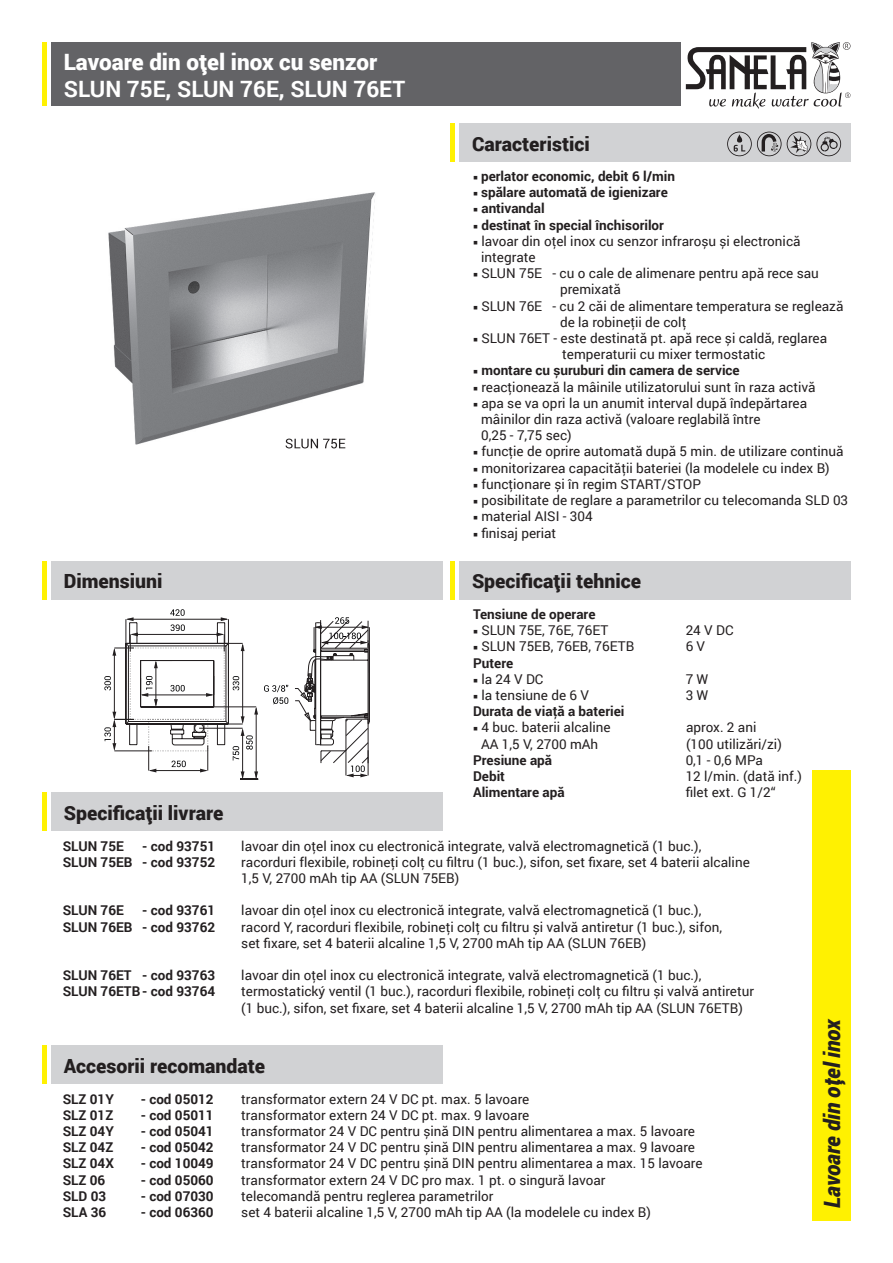
<style>
.page{position:relative;width:893px;height:1263px;background:#fff}
.page>*{position:absolute;margin:0;border:0;box-sizing:border-box;transform-origin:0 0}
.t1{font:900 22.5px "Roboto";color:#fff}
.t2{font:700 22.5px "Roboto";color:#fff}
.t3{font:italic 900 22.5px "Roboto";letter-spacing:-.005em;color:#231f20;scale:.95 1}
.t4{font:900 19.5px "Roboto";color:#231f20}
.t5{font:13.5px/16.2px "Roboto";color:#231f20}
.t6{font:700 13.5px "Roboto";color:#231f20}
</style>
<div class="page">
<div style="left:51px;top:43px;width:629px;height:63px;background:#636366"></div>
<div style="left:459px;top:123px;width:391px;height:39px;background:#d1d2d4"></div>
<div style="left:812px;top:770px;width:38px;height:450px;background:#fff101"></div>
<hr style="left:43px;top:43px;width:4px;height:63px;background:#fff101">
<hr style="left:451px;top:123px;width:4px;height:39px;background:#fff101">
<div style="left:51px;top:561px;width:391px;height:39px;background:#d1d2d4"></div>
<hr style="left:43px;top:561px;width:4px;height:39px;background:#fff101">
<div style="left:459px;top:561px;width:391px;height:39px;background:#d1d2d4"></div>
<hr style="left:451px;top:561px;width:4px;height:39px;background:#fff101">
<div style="left:51px;top:792px;width:391px;height:38px;background:#d1d2d4"></div>
<hr style="left:43px;top:792px;width:4px;height:38px;background:#fff101">
<div style="left:51px;top:1045px;width:391px;height:38px;background:#d1d2d4"></div>
<hr style="left:43px;top:1045px;width:4px;height:38px;background:#fff101">
<svg style="left:104px;top:609px;width:266px;height:171px"></svg>
<img style="left:108px;top:192px;width:268px;height:257px">
<img style="left:286px;top:439px;width:59px;height:9px">
<svg style="left:686px;top:42px;width:164px;height:67px"></svg>
<svg style="left:727px;top:132px;width:114px;height:24px"></svg>
<h1 class="t1" style="left:64px;top:46px;width:315px">Lavoare din oțel inox cu senzor</h1>
<h1 class="t2" style="left:64px;top:73px;width:343px">SLUN 75E, SLUN 76E, SLUN 76ET</h1>
<h2 class="t4" style="left:472px;top:130px;width:119px">Caracteristici</h2>
<p class="t6" style="left:473px;top:167px;width:204px">○ perlator economic, debit 6 l/min</p>
<p class="t6" style="left:473px;top:183px;width:196px">○ spălare automată de igienizare</p>
<p class="t6" style="left:473px;top:199px;width:73px">○ antivandal</p>
<p class="t6" style="left:473px;top:215px;width:192px">○ destinat în special închisorilor</p>
<p class="t5" style="left:481px;top:232px;width:321px;text-indent:-8px">○ lavoar din oţel inox cu senzor infraroșu și electronică integrate</p>
<p class="t5" style="left:560px;top:265px;width:260px;text-indent:-87px">○ SLUN 75E - cu o cale de alimenare pentru apă rece sau premixată</p>
<p class="t5" style="left:560px;top:297px;width:285px;text-indent:-87px">○ SLUN 76E - cu 2 căi de alimentare temperatura se reglează de la robineţii de colţ</p>
<p class="t5" style="left:562px;top:330px;width:266px;text-indent:-89px">○ SLUN 76ET - este destinată pt. apă rece și caldă, reglarea temperaturii cu mixer termostatic</p>
<p class="t6" style="left:473px;top:361px;width:268px">○ montare cu șuruburi din camera de service</p>
<p class="t5" style="left:473px;top:378px;width:344px">○ reacţionează la mâinile utilizatorului sunt în raza activă</p>
<p class="t5" style="left:481px;top:394px;width:327px;text-indent:-8px">○ apa se va opri la un anumit interval după îndepărtarea mâinilor din raza activă (valoare reglabilă între<br>0,25 - 7,75 sec)</p>
<p class="t5" style="left:473px;top:443px;width:372px">○ funcţie de oprire automată după 5 min. de utilizare continuă</p>
<p class="t5" style="left:473px;top:459px;width:358px">○ monitorizarea capacităţii bateriei (la modelele cu index B)</p>
<p class="t5" style="left:473px;top:475px;width:229px">○ funcţionare și în regim START/STOP</p>
<p class="t5" style="left:473px;top:492px;width:377px">○ posibilitate de reglare a parametrilor cu telecomanda SLD 03</p>
<p class="t5" style="left:473px;top:508px;width:121px">○ material AISI - 304</p>
<p class="t5" style="left:473px;top:524px;width:85px">○ finisaj periat</p>
<h2 class="t4" style="left:64px;top:567px;width:100px">Dimensiuni</h2>
<h2 class="t4" style="left:472px;top:567px;width:171px">Specificații tehnice</h2>
<p class="t6" style="left:473px;top:605px;width:124px">Tensiune de operare</p>
<p class="t5" style="left:473px;top:622px;width:137px">○ SLUN 75E, 76E, 76ET</p>
<p class="t5" style="left:686px;top:622px;width:49px">24 V DC</p>
<p class="t5" style="left:473px;top:638px;width:163px">○ SLUN 75EB, 76EB, 76ETB</p>
<p class="t5" style="left:686px;top:638px;width:21px">6 V</p>
<p class="t6" style="left:473px;top:653px;width:42px">Putere</p>
<p class="t5" style="left:473px;top:670px;width:72px">○ la 24 V DC</p>
<p class="t5" style="left:686px;top:670px;width:24px">7 W</p>
<p class="t5" style="left:473px;top:687px;width:117px">○ la tensiune de 6 V</p>
<p class="t5" style="left:686px;top:687px;width:24px">3 W</p>
<p class="t6" style="left:473px;top:702px;width:153px">Durata de viaţă a bateriei</p>
<p class="t5" style="left:473px;top:719px;width:139px">○ 4 buc. baterii alcaline</p>
<p class="t5" style="left:686px;top:719px;width:72px">aprox. 2 ani</p>
<p class="t5" style="left:481px;top:735px;width:119px">AA 1,5 V, 2700 mAh</p>
<p class="t5" style="left:686px;top:735px;width:97px">(100 utilizări/zi)</p>
<p class="t6" style="left:473px;top:750px;width:81px">Presiune apă</p>
<p class="t5" style="left:686px;top:751px;width:79px">0,1 - 0,6 MPa</p>
<p class="t6" style="left:473px;top:767px;width:33px">Debit</p>
<p class="t5" style="left:686px;top:768px;width:118px">12 l/min. (dată inf.)</p>
<p class="t6" style="left:473px;top:783px;width:93px">Alimentare apă</p>
<p class="t5" style="left:686px;top:784px;width:91px">filet ext. G 1/2“</p>
<h2 class="t4" style="left:64px;top:799px;width:161px">Specificații livrare</h2>
<p class="t6" style="left:63px;top:836px;width:63px">SLUN 75E</p>
<p class="t6" style="left:142px;top:836px;width:74px">- cod 93751</p>
<p class="t5" style="left:241px;top:837px;width:462px">lavoar din oţel inox cu electronică integrate, valvă electromagnetică (1 buc.),</p>
<p class="t6" style="left:63px;top:852px;width:154px">SLUN 75EB - cod 93752</p>
<p class="t5" style="left:241px;top:853px;width:510px">racorduri flexibile, robineţi colţ cu filtru (1 buc.), sifon, set fixare, set 4 baterii alcaline<br>1,5 V, 2700 mAh tip AA (SLUN 75EB)</p>
<p class="t6" style="left:63px;top:901px;width:63px">SLUN 76E</p>
<p class="t6" style="left:142px;top:901px;width:74px">- cod 93761</p>
<p class="t5" style="left:241px;top:902px;width:462px">lavoar din oţel inox cu electronică integrate, valvă electromagnetică (1 buc.),</p>
<p class="t6" style="left:63px;top:917px;width:154px">SLUN 76EB - cod 93762</p>
<p class="t5" style="left:241px;top:918px;width:482px">racord Y, racorduri flexibile, robineţi colţ cu filtru și valvă antiretur (1 buc.), sifon, set fixare, set 4 baterii alcaline 1,5 V, 2700 mAh tip AA (SLUN 76EB)</p>
<p class="t6" style="left:63px;top:966px;width:154px">SLUN 76ET - cod 93763</p>
<p class="t5" style="left:241px;top:967px;width:462px">lavoar din oţel inox cu electronică integrate, valvă electromagnetică (1 buc.),</p>
<p class="t6" style="left:63px;top:982px;width:154px">SLUN 76ETB - cod 93764</p>
<p class="t5" style="left:241px;top:983px;width:514px">termostatický ventil (1 buc.), racorduri flexibile, robineţi colţ cu filtru și valvă antiretur (1 buc.), sifon, set fixare, set 4 baterii alcaline 1,5 V, 2700 mAh tip AA (SLUN 76ETB)</p>
<h2 class="t4" style="left:64px;top:1052px;width:203px">Accesorii recomandate</h2>
<p class="t6" style="left:63px;top:1089px;width:53px">SLZ 01Y</p>
<p class="t6" style="left:141px;top:1089px;width:74px">- cod 05012</p>
<p class="t5" style="left:241px;top:1090px;width:289px">transformator extern 24 V DC pt. max. 5 lavoare</p>
<p class="t6" style="left:63px;top:1105px;width:52px">SLZ 01Z</p>
<p class="t6" style="left:141px;top:1105px;width:74px">- cod 05011</p>
<p class="t5" style="left:241px;top:1106px;width:289px">transformator extern 24 V DC pt. max. 9 lavoare</p>
<p class="t6" style="left:63px;top:1122px;width:53px">SLZ 04Y</p>
<p class="t6" style="left:141px;top:1122px;width:74px">- cod 05041</p>
<p class="t5" style="left:241px;top:1122px;width:455px">transformator 24 V DC pentru șină DIN pentru alimentarea a max. 5 lavoare</p>
<p class="t6" style="left:63px;top:1138px;width:52px">SLZ 04Z</p>
<p class="t6" style="left:141px;top:1138px;width:74px">- cod 05042</p>
<p class="t5" style="left:241px;top:1139px;width:455px">transformator 24 V DC pentru șină DIN pentru alimentarea a max. 9 lavoare</p>
<p class="t6" style="left:63px;top:1154px;width:53px">SLZ 04X</p>
<p class="t6" style="left:141px;top:1154px;width:74px">- cod 10049</p>
<p class="t5" style="left:241px;top:1155px;width:463px">transformator 24 V DC pentru șină DIN pentru alimentarea a max. 15 lavoare</p>
<p class="t6" style="left:63px;top:1170px;width:44px">SLZ 06</p>
<p class="t6" style="left:141px;top:1170px;width:74px">- cod 05060</p>
<p class="t5" style="left:241px;top:1171px;width:366px">transformator extern 24 V DC pro max. 1 pt. o singură lavoar</p>
<p class="t6" style="left:63px;top:1186px;width:45px">SLD 03</p>
<p class="t6" style="left:141px;top:1186px;width:74px">- cod 07030</p>
<p class="t5" style="left:241px;top:1187px;width:254px">telecomandă pentru reglerea parametrilor</p>
<p class="t6" style="left:63px;top:1203px;width:45px">SLA 36</p>
<p class="t6" style="left:141px;top:1203px;width:74px">- cod 06360</p>
<p class="t5" style="left:241px;top:1203px;width:411px">set 4 baterii alcaline 1,5 V, 2700 mAh tip AA (la modelele cu index B)</p>
<h1 class="t3" style="left:816px;top:1208px;width:202px;rotate:-90deg">Lavoare din oțel inox</h1>
</div>
